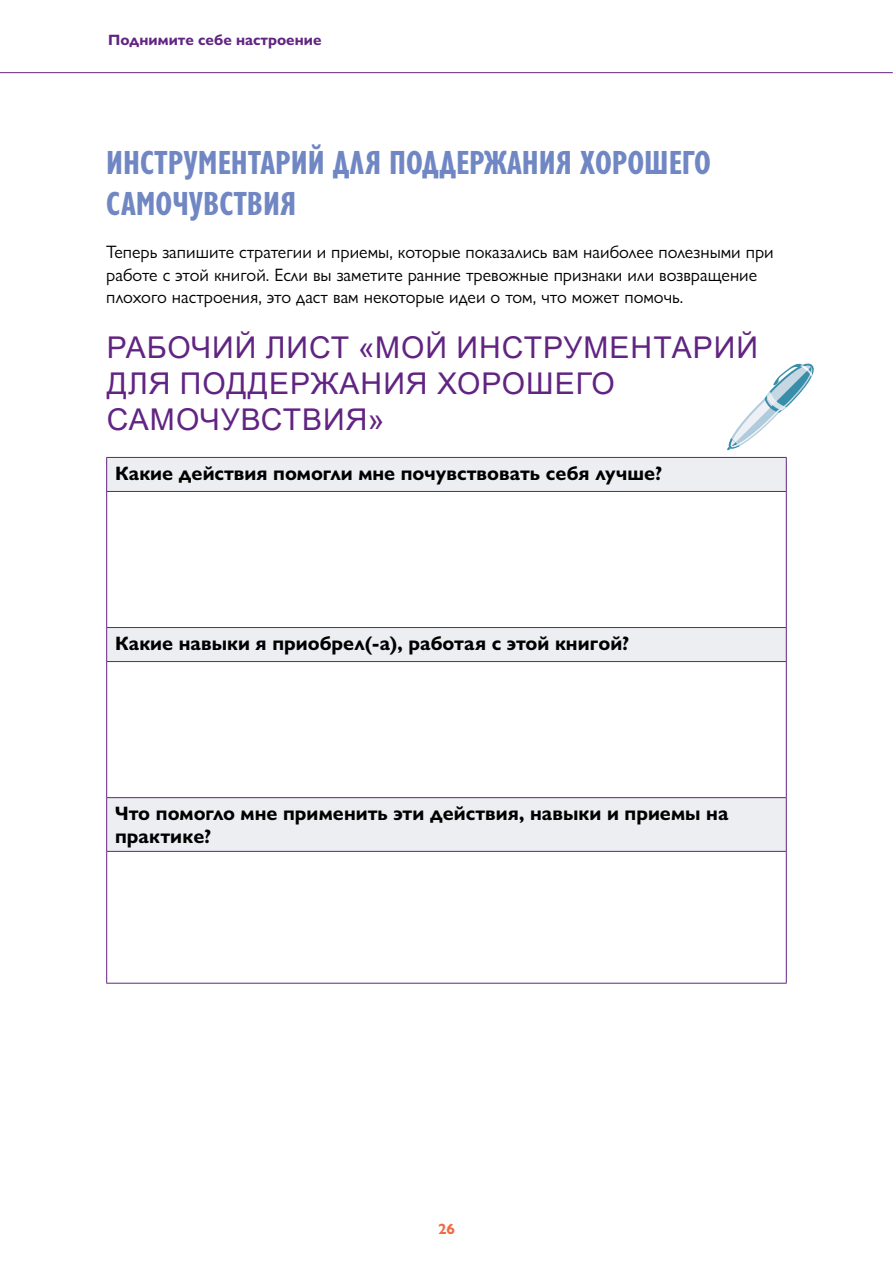
<style>
.page{position:relative;width:893px;height:1263px;background:#fff}
.page>*{position:absolute;margin:0;border:0;box-sizing:border-box;transform-origin:0 0}
.t1{font:700 condensed 34.5px/40.5px "Gill Sans Nova";color:#7087c4}
.t2{font:30px/36px "Arial";letter-spacing:.035em;color:#612482}
.t3{font:700 19.5px/22.5px "Gill Sans Nova";color:#000}
.t4{font:18px/22.5px "Gill Sans Nova";color:#000}
.t5{font:700 15px "Gill Sans Nova";color:#612482}
.t6{font:700 15px "Gill Sans Nova";color:#ed6b44}
</style>
<div class="page">
<div style="left:107px;top:457px;width:679px;height:34px;background:#edeef2"></div>
<svg style="left:107px;top:628px;width:679px;height:223px"></svg>
<hr style="left:106px;top:458px;width:1px;height:33px;background:#612482">
<hr style="left:106px;top:457px;width:681px;height:1px;background:#612482">
<hr style="left:786px;top:458px;width:1px;height:33px;background:#612482">
<hr style="left:106px;top:492px;width:1px;height:135px;background:#612482">
<hr style="left:106px;top:491px;width:681px;height:1px;background:#612482">
<hr style="left:786px;top:492px;width:1px;height:135px;background:#612482">
<hr style="left:106px;top:628px;width:1px;height:33px;background:#612482">
<hr style="left:106px;top:627px;width:681px;height:1px;background:#612482">
<hr style="left:786px;top:628px;width:1px;height:33px;background:#612482">
<hr style="left:106px;top:662px;width:1px;height:135px;background:#612482">
<hr style="left:106px;top:661px;width:681px;height:1px;background:#612482">
<hr style="left:786px;top:662px;width:1px;height:135px;background:#612482">
<hr style="left:106px;top:798px;width:1px;height:53px;background:#612482">
<hr style="left:106px;top:797px;width:681px;height:1px;background:#612482">
<hr style="left:786px;top:798px;width:1px;height:53px;background:#612482">
<hr style="left:106px;top:852px;width:1px;height:131px;background:#612482">
<hr style="left:106px;top:851px;width:681px;height:1px;background:#612482">
<hr style="left:786px;top:852px;width:1px;height:131px;background:#612482">
<hr style="left:106px;top:983px;width:681px;height:1px;background:#612482">
<svg style="left:727px;top:364px;width:87px;height:86px"></svg>
<hr style="left:0;top:72px;width:893px;height:1px;background:#612482">
<p class="t5" style="left:108px;top:31px;width:215px">Поднимите себе настроение</p>
<h1 class="t1" style="left:106px;top:141px;width:606px">ИНСТРУМЕНТАРИЙ ДЛЯ ПОДДЕРЖАНИЯ ХОРОШЕГО<br>САМОЧУВСТВИЯ</h1>
<p class="t4" style="left:106px;top:241px;width:669px">Теперь запишите стратегии и приемы, которые показались вам наиболее полезными при работе с этой книгой. Если вы заметите ранние тревожные признаки или возвращение плохого настроения, это даст вам некоторые идеи о том, что может помочь.</p>
<h2 class="t2" style="left:107px;top:329px;width:653px">РАБОЧИЙ ЛИСТ «МОЙ ИНСТРУМЕНТАРИЙ<br>ДЛЯ ПОДДЕРЖАНИЯ ХОРОШЕГО<br>САМОЧУВСТВИЯ»</h2>
<p class="t3" style="left:115px;top:462px;width:548px">Какие действия помогли мне почувствовать себя лучше?</p>
<p class="t3" style="left:115px;top:632px;width:516px">Какие навыки я приобрел(-а), работая с этой книгой?</p>
<p class="t3" style="left:115px;top:802px;width:615px">Что помогло мне применить эти действия, навыки и приемы на практике?</p>
<p class="t6" style="left:438px;top:1220px;width:18px">26</p>
</div>
